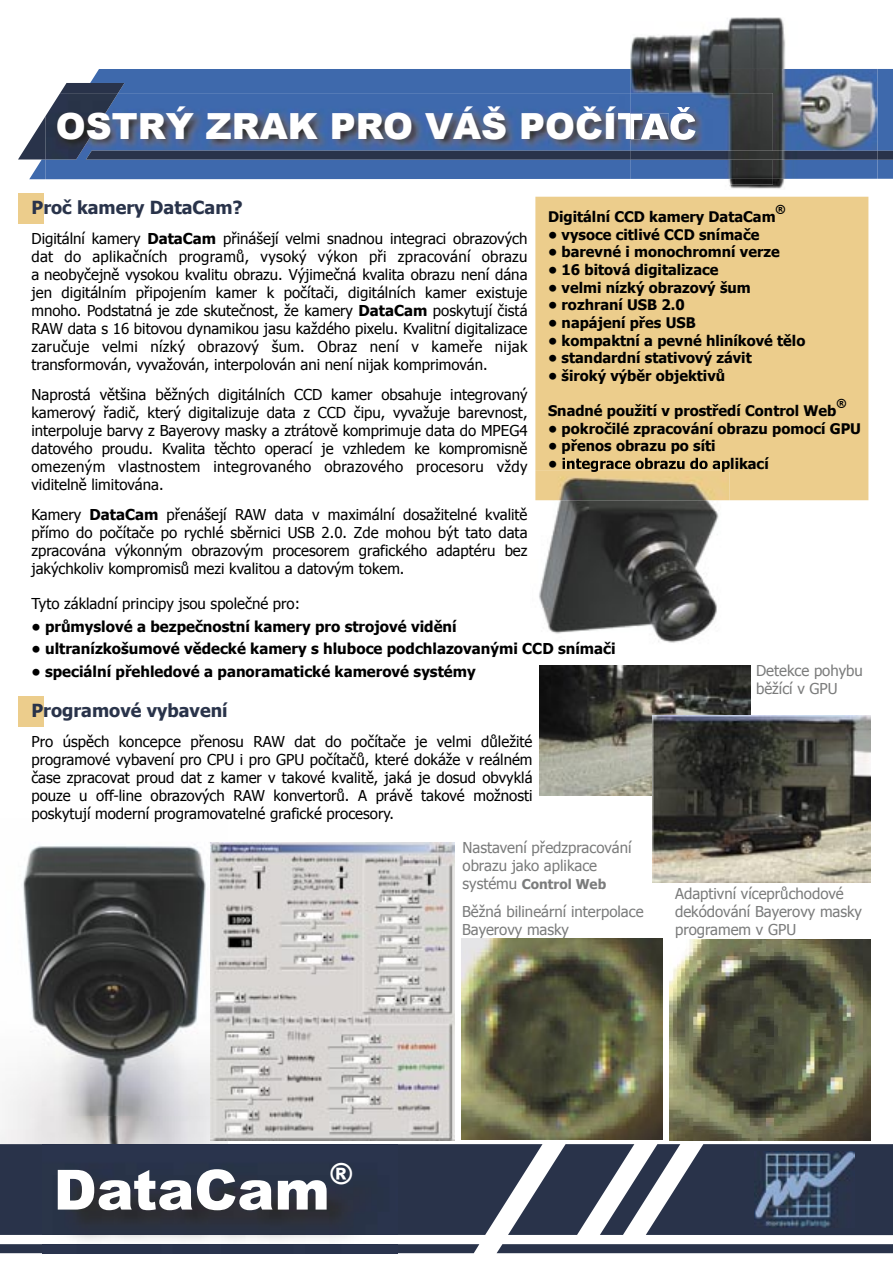
<style>
.page{position:relative;width:893px;height:1263px;background:#fff}
.page>*{position:absolute;margin:0;border:0;box-sizing:border-box;transform-origin:0 0}
.t1{font:55.5px "Arial Black.Win East European";color:#fff}
.t2{font:36px "Arial Black.Win East European";color:#fff}
.t3{font:28.8px "Arial Black.Win East European";color:#fff}
.t4{font:18px "Tahoma Bold.Win East European";color:#29334a}
.t5{font:15px/18px "Tahoma.Win East European";color:#000;text-align:justify}
.t6{font:15px/18px "Tahoma.Win East European";color:#7b7c7c}
.t7{font:15px "Tahoma Bold.Win East European";color:#000}
.t8{font:14.55px/17.5px "Tahoma Bold.Win East European";color:#000}
.t9{font:13.5px "Tahoma Bold.Win East European";color:#7b7c7c}
.t10{font:10.95px "Tahoma Bold.Win East European";color:#000}
.s1{font-family:"Tahoma Bold.Win East European"}
.s2{font-size:14.55px}
.s3{font-family:"Tahoma.Win East European";font-size:15px}
</style>
<div class="page">
<div style="left:18px;top:696px;width:26px;height:30px;background:#eccd8c"></div>
<div style="left:18px;top:193px;width:26px;height:30px;background:#eccd8c"></div>
<img style="left:0;top:846px;width:210px;height:298px">
<svg style="left:29px;top:69px;width:864px;height:110px;fill:#3e69ac"></svg>
<div style="left:0;top:1144px;width:508px;height:91px;background:#29334a"></div>
<svg style="left:0;top:1244px;width:479px;height:9px"></svg>
<svg style="left:497px;top:1244px;width:396px;height:9px"></svg>
<svg style="left:508px;top:1144px;width:385px;height:91px"></svg>
<img style="left:755px;top:1152px;width:100px;height:76px">
<img style="left:42px;top:1140px;width:356px;height:114px">
<img style="left:42px;top:1116px;width:186px;height:28px">
<img style="left:42px;top:1144px;width:356px;height:91px">
<div style="left:45px;top:160px;width:585px;height:20px;background:#3e69ad"></div>
<img style="left:210px;top:842px;width:245px;height:298px">
<div style="left:535px;top:197px;width:333px;height:303px;background:#eccd8c"></div>
<svg style="left:562px;top:458px;width:3px;height:11px"></svg>
<svg style="left:567px;top:461px;width:7px;height:8px"></svg>
<svg style="left:576px;top:459px;width:5px;height:10px"></svg>
<svg style="left:582px;top:461px;width:8px;height:8px"></svg>
<svg style="left:590px;top:461px;width:8px;height:9px"></svg>
<svg style="left:600px;top:461px;width:6px;height:8px"></svg>
<svg style="left:606px;top:461px;width:8px;height:8px"></svg>
<svg style="left:615px;top:461px;width:7px;height:8px"></svg>
<svg style="left:622px;top:461px;width:8px;height:8px"></svg>
<svg style="left:635px;top:461px;width:9px;height:8px"></svg>
<svg style="left:645px;top:458px;width:8px;height:11px"></svg>
<svg style="left:654px;top:461px;width:6px;height:8px"></svg>
<svg style="left:660px;top:461px;width:8px;height:8px"></svg>
<svg style="left:669px;top:461px;width:7px;height:8px"></svg>
<svg style="left:677px;top:461px;width:8px;height:8px"></svg>
<svg style="left:690px;top:458px;width:8px;height:11px"></svg>
<svg style="left:699px;top:461px;width:9px;height:8px"></svg>
<svg style="left:713px;top:461px;width:7px;height:8px"></svg>
<img style="left:539px;top:665px;width:211px;height:130px">
<img style="left:653px;top:715px;width:217px;height:168px">
<img style="left:462px;top:939px;width:201px;height:201px">
<img style="left:669px;top:939px;width:201px;height:201px">
<img style="left:535px;top:500px;width:194px;height:143px">
<img style="left:535px;top:470px;width:194px;height:30px">
<svg style="left:590px;top:470px;width:8px;height:2px"></svg>
<svg style="left:722px;top:461px;width:8px;height:11px"></svg>
<img style="left:630px;top:17px;width:156px;height:172px">
<img style="left:630px;top:69px;width:247px;height:110px">
<img style="left:630px;top:160px;width:143px;height:25px">
<svg style="left:18px;top:83px;width:875px;height:77px"></svg>
<img style="left:670px;top:107px;width:25px;height:33px">
<img style="left:630px;top:151px;width:247px;height:9px">
<h2 class="t2" style="left:56px;top:100px;width:589px">OSTRÝ ZRAK PRO VÁŠ POČÍT</h2>
<p class="t4" style="left:32px;top:195px;width:213px">Proč kamery DataCam?</p>
<p class="t5" style="left:32px;top:229px;width:498px">Digitální kamery <span class="s1">DataCam</span> přinášejí velmi snadnou integraci obrazových dat do aplikačních programů, vysoký výkon při zpracování obrazu a neobyčejně vysokou kvalitu obrazu. Výjimečná kvalita obrazu není dána jen digitálním připojením kamer k počítači, digitálních kamer existuje mnoho. Podstatná je zde skutečnost, že kamery <span class="s1">DataCam</span> poskytují čistá RAW data s 16 bitovou dynamikou jasu každého pixelu. Kvalitní digitalizace zaručuje velmi nízký obrazový šum. Obraz není v kameře nijak transformován, vyvažován, interpolován ani není nijak komprimován.</p>
<p class="t5" style="left:32px;top:385px;width:498px">Naprostá většina běžných digitálních CCD kamer obsahuje integrovaný kamerový řadič, který digitalizuje data z CCD čipu, vyvažuje barevnost, interpoluje barvy z Bayerovy masky a ztrátově komprimuje data do MPEG4 datového proudu. Kvalita těchto operací je vzhledem ke kompromisně omezeným vlastnostem integrovaného obrazového procesoru vždy viditelně limitována.</p>
<p class="t5" style="left:32px;top:505px;width:498px">Kamery <span class="s1">DataCam</span> přenášejí RAW data v maximální dosažitelné kvalitě přímo do počítače po rychlé sběrnici USB 2.0. Zde mohou být tato data zpracována výkonným obrazovým procesorem grafického adaptéru bez jakýchkoliv kompromisů mezi kvalitou a datovým tokem.</p>
<p class="t5" style="left:32px;top:594px;width:270px">Tyto základní principy jsou společné pro:</p>
<p class="t7" style="left:32px;top:616px;width:427px"><span class="s2">•</span> průmyslové a bezpečnostní kamery pro strojové vidění</p>
<p class="t7" style="left:32px;top:638px;width:586px"><span class="s2">•</span> ultranízkošumové vědecké kamery s hluboce podchlazovanými CCD snímači</p>
<p class="t7" style="left:32px;top:661px;width:446px"><span class="s2">•</span> speciální přehledové a panoramatické kamerové systémy</p>
<p class="t4" style="left:31px;top:698px;width:198px">Programové vybavení</p>
<p class="t5" style="left:31px;top:732px;width:503px">Pro úspěch koncepce přenosu RAW dat do počítače je velmi důležité programové vybavení pro CPU i pro GPU počítačů, které dokáže v reálném čase zpracovat proud dat z kamer v takové kvalitě, jaká je dosud obvyklá pouze u off-line obrazových RAW konvertorů. A právě takové možnosti poskytují moderní programovatelné grafické procesory.</p>
<p class="t10" style="left:776px;top:202px;width:12px">®</p>
<p class="t8" style="left:548px;top:207px;width:229px">Digitální CCD kamery DataCam</p>
<p class="t8" style="left:548px;top:225px;width:213px">• vysoce citlivé CCD snímače</p>
<p class="t8" style="left:548px;top:242px;width:233px">• barevné i monochromní verze</p>
<p class="t8" style="left:548px;top:260px;width:172px">• 16 bitová digitalizace</p>
<p class="t8" style="left:548px;top:278px;width:204px">• velmi nízký obrazový šum</p>
<p class="t8" style="left:548px;top:295px;width:138px">• rozhraní USB 2.0</p>
<p class="t8" style="left:548px;top:313px;width:149px">• napájení přes USB</p>
<p class="t8" style="left:548px;top:331px;width:259px">• kompaktní a pevné hliníkové tělo</p>
<p class="t8" style="left:548px;top:348px;width:205px">• standardní stativový závit</p>
<p class="t8" style="left:548px;top:366px;width:179px">• široký výběr objektivů</p>
<p class="t8" style="left:548px;top:401px;width:290px">Snadné použití v prostředí Control Web</p>
<p class="t10" style="left:836px;top:395px;width:12px">®</p>
<p class="t8" style="left:548px;top:419px;width:314px">• pokročilé zpracování obrazu pomocí GPU</p>
<p class="t8" style="left:548px;top:436px;width:169px">• přenos obrazu po síti •</p>
<p class="t8" style="left:730px;top:454px;width:40px">likací</p>
<p class="t6" style="left:756px;top:661px;width:108px">Detekce pohybu běžící v GPU</p>
<h1 class="t1" style="left:54px;top:1149px;width:278px">DataCam</h1>
<h3 class="t3" style="left:330px;top:1153px;width:25px">®</h3>
<p class="t6" style="left:463px;top:838px;width:171px">Nastavení předzpracování obrazu jako aplikace</p>
<p class="t9" style="left:463px;top:875px;width:145px"><span class="s3">systému</span> Control Web</p>
<p class="t6" style="left:462px;top:901px;width:183px">Běžná bilineární interpolace<br>Bayerovy masky</p>
<p class="t6" style="left:675px;top:883px;width:189px">Adaptivní víceprůchodové dekódování Bayerovy masky programem v GPU</p>
</div>
